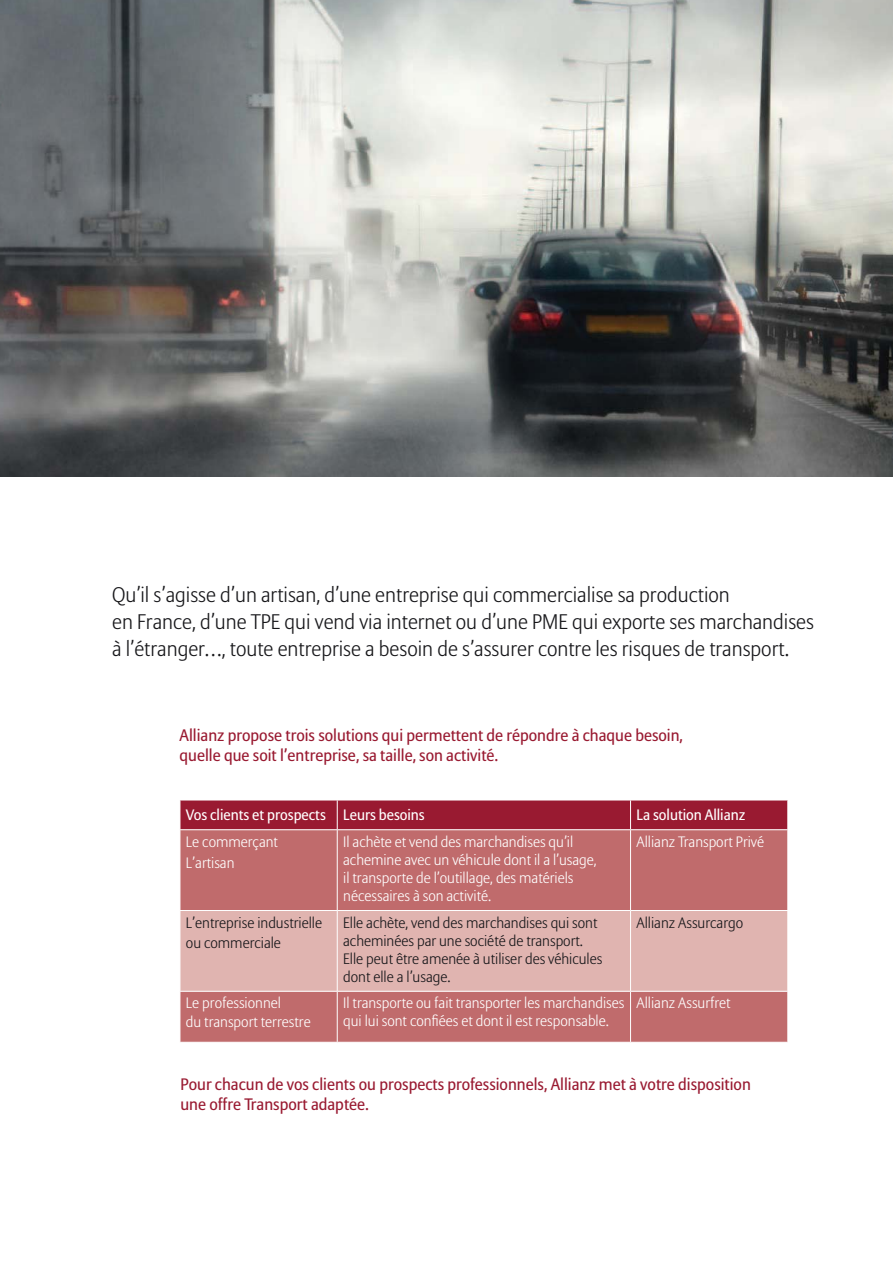
<style>
.page{position:relative;width:893px;height:1263px;background:#fff}
.page>*{position:absolute;margin:0;border:0;box-sizing:border-box;transform-origin:0 0}
.t1{font:300 21px/27px "Allianz Sans";color:#161619}
.t2{font:16.5px/19.8px "Allianz Sans";color:#991a31}
.t3{font:300 15px/18px "Allianz Sans";color:#fff}
.t4{font:300 15px/18px "Allianz Sans";color:#161619}
.t5{font:15px "Allianz Sans";color:#fff}
</style>
<div class="page">
<img style="left:1px;top:0;width:891px;height:476px">
<div style="left:181px;top:830px;width:606px;height:212px;background:#c06b6c"></div>
<div style="left:181px;top:911px;width:606px;height:80px;background:#e0b4b0"></div>
<div style="left:180px;top:801px;width:608px;height:28px;background:#991a31"></div>
<hr style="left:337px;top:830px;width:1px;height:80px;background:#fff">
<hr style="left:630px;top:830px;width:1px;height:80px;background:#fff">
<hr style="left:180px;top:910px;width:157px;height:1px;background:#fff">
<hr style="left:337px;top:910px;width:293px;height:1px;background:#fff">
<hr style="left:337px;top:911px;width:1px;height:80px;background:#fff">
<hr style="left:630px;top:910px;width:158px;height:1px;background:#fff">
<hr style="left:630px;top:911px;width:1px;height:80px;background:#fff">
<hr style="left:180px;top:991px;width:157px;height:1px;background:#fff">
<hr style="left:337px;top:991px;width:293px;height:1px;background:#fff">
<hr style="left:337px;top:992px;width:1px;height:50px;background:#fff">
<hr style="left:630px;top:991px;width:158px;height:1px;background:#fff">
<hr style="left:630px;top:992px;width:1px;height:50px;background:#fff">
<p class="t1" style="left:112px;top:583px;width:703px">Qu’il s’agisse d’un artisan, d’une entreprise qui commercialise sa production<br>en France, d’une TPE qui vend via internet ou d’une PME qui exporte ses marchandises à l’étranger…, toute entreprise a besoin de s’assurer contre les risques de transport.</p>
<p class="t2" style="left:180px;top:726px;width:505px">Allianz propose trois solutions qui permettent de répondre à chaque besoin, quelle que soit l’entreprise, sa taille, son activité.</p>
<p class="t5" style="left:186px;top:809px;width:240px">Vos clients et prospects Leurs besoins</p>
<p class="t5" style="left:636px;top:809px;width:110px">La solution Allianz</p>
<p class="t3" style="left:186px;top:832px;width:94px;line-height:20.9px">Le commerçant<br>L’artisan</p>
<p class="t3" style="left:343px;top:834px;width:255px">Il achète et vend des marchandises qu’il achemine avec un véhicule dont il a l’usage, il transporte de l’outillage, des matériels nécessaires à son activité.</p>
<p class="t3" style="left:636px;top:834px;width:129px">Allianz Transport Privé</p>
<p class="t4" style="left:186px;top:913px;width:138px;line-height:20.9px">L’entreprise industrielle ou commerciale</p>
<p class="t4" style="left:343px;top:914px;width:261px">Elle achète, vend des marchandises qui sont acheminées par une société de transport.<br>Elle peut être amenée à utiliser des véhicules dont elle a l’usage.</p>
<p class="t4" style="left:636px;top:914px;width:108px">Allianz Assurcargo</p>
<p class="t3" style="left:186px;top:995px;width:126px;line-height:18.8px">Le professionnel<br>du transport terrestre</p>
<p class="t3" style="left:343px;top:995px;width:283px">Il transporte ou fait transporter les marchandises qui lui sont confiées et dont il est responsable.</p>
<p class="t3" style="left:636px;top:995px;width:96px">Allianz Assurfret</p>
<p class="t2" style="left:180px;top:1075px;width:572px">Pour chacun de vos clients ou prospects professionnels, Allianz met à votre disposition une offre Transport adaptée.</p>
</div>
